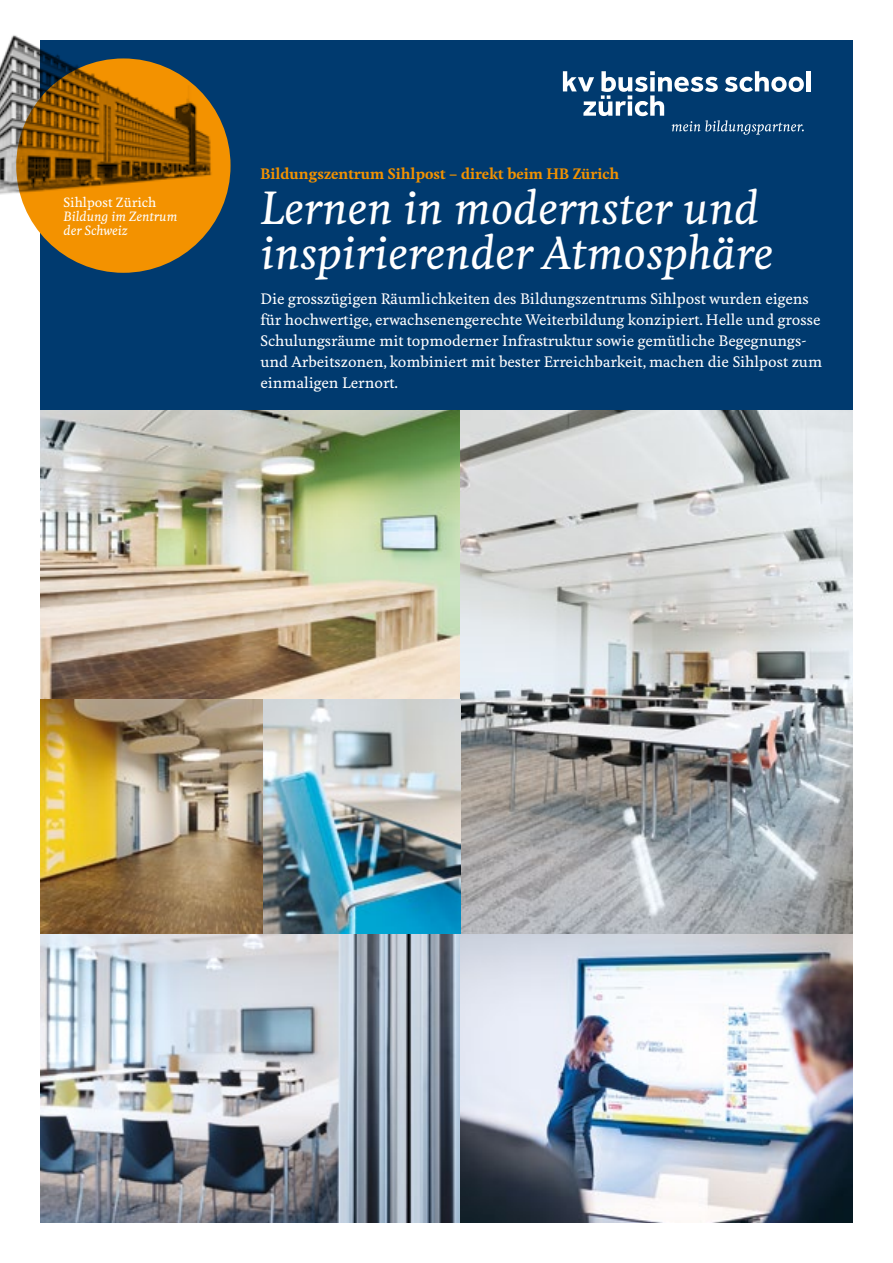
<style>
.page{position:relative;width:893px;height:1263px;background:#fff}
.page>*{position:absolute;margin:0;border:0;box-sizing:border-box;transform-origin:0 0}
.t1{font:italic 500 43.5px/45px "Feijoa";color:#fff}
.Grundtext{font:500 14.25px/21px "Feijoa";color:#fff}
.Spitzmarke{font:700 14.25px "Feijoa";color:#f39200}
.t2{font:italic 500 12.6px/13.8px "Feijoa";color:#fff}
.t3{font:500 12.6px "Feijoa";color:#fff}
</style>
<div class="page">
<img style="left:40px;top:410px;width:813px;height:812px">
<div style="left:40px;top:40px;width:813px;height:370px;background:#003a6f"></div>
<div style="left:806px;top:71px;width:5px;height:20px;background:#fff"></div>
<svg style="left:563px;top:71px;width:241px;height:64px"></svg>
<div style="left:16px;top:58px;width:215px;height:215px;background:#f39200;border-radius:50%"></div>
<img style="left:0;top:35px;width:231px;height:167px">
<p class="t3" style="left:64px;top:194px;width:94px">Sihlpost Zürich</p>
<p class="t2" style="left:64px;top:210px;width:115px">Bildung im Zentrum der Schweiz</p>
<p class="Spitzmarke" style="left:260px;top:163px;width:360px">Bildungszentrum Sihlpost – direkt beim HB Zürich</p>
<p class="t1" style="left:260px;top:187px;width:514px">Lernen in modernster und inspirierender Atmosphäre</p>
<p class="Grundtext" style="left:260px;top:289px;width:563px">Die grosszügigen Räumlichkeiten des Bildungszentrums Sihlpost wurden eigens für hochwertige, erwachsenengerechte Weiterbildung konzipiert. Helle und grosse Schulungsräume mit topmoderner Infrastruktur sowie gemütliche Begegnungs&shy;und Arbeitszonen, kombiniert mit bester Erreichbarkeit, machen die Sihlpost zum einmaligen Lernort.</p>
</div>
